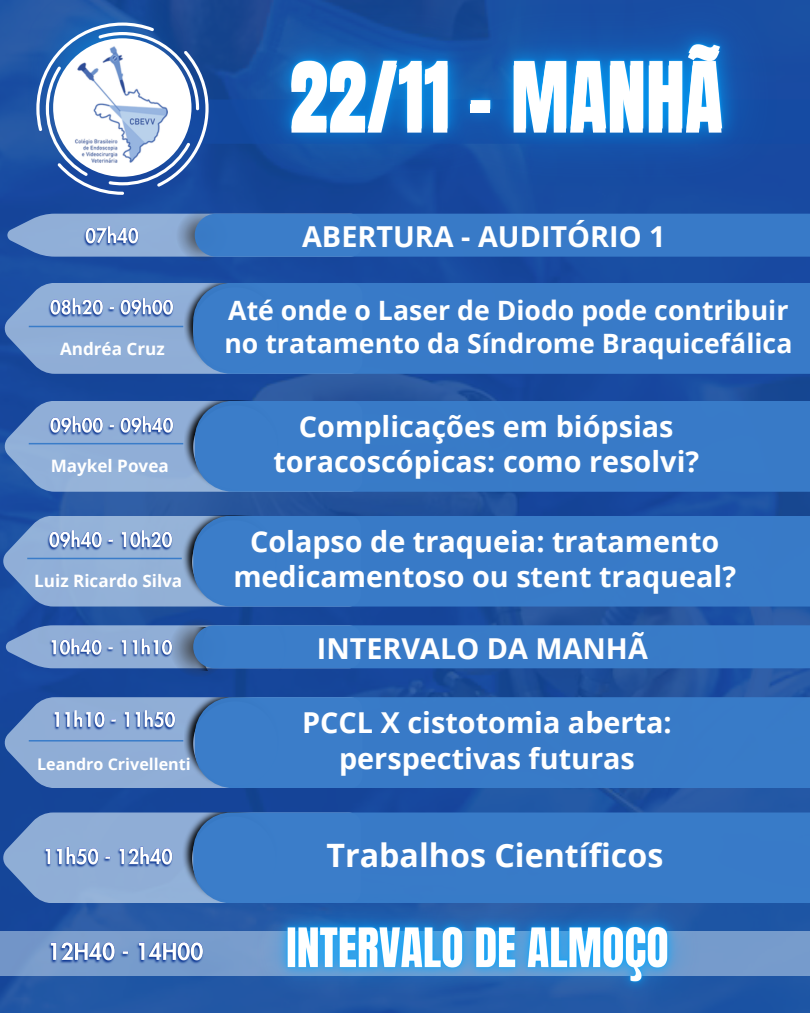
<style>
.page{position:relative;width:810px;height:1013px;background:#fff}
.page>*{position:absolute;margin:0;border:0;box-sizing:border-box;transform-origin:0 0}
.t1{font:78.2px "Anton";color:#fff}
.t2{font:700 32.2px "Open Sans";color:#fff}
.t3{font:700 28.8px "Open Sans";color:#fff}
.t4{font:700 26.7px "Open Sans";color:#fff}
.t5{font:700 17.1px "Open Sans";color:#fff}
.t6{font:700 16.1px "Open Sans";color:#fff}
</style>
<div class="page">
<img style="left:0;top:0;width:810px;height:1012px">
<div style="left:0;top:931px;width:810px;height:44px;background:#769bcc"></div>
<img style="left:29px;top:0;width:153px;height:148px">
<svg style="left:36px;top:23px;width:148px;height:172px;background:#4370b3"></svg>
<img style="left:53px;top:38px;width:139px;height:139px;border-radius:50%">
<svg style="left:5px;top:283px;width:179px;height:91px;background:#80a1d0"></svg>
<img style="left:184px;top:283px;width:9px;height:91px">
<div style="left:193px;top:283px;width:617px;height:91px;background:#387ac8"></div>
<img style="left:49px;top:942px;width:154px;height:22px">
<hr style="left:29px;top:326px;width:154px;height:1px;background:#397cc9">
<img style="left:47px;top:296px;width:129px;height:23px">
<svg style="left:5px;top:401px;width:179px;height:91px;background:#82a3d0"></svg>
<img style="left:184px;top:401px;width:11px;height:91px">
<div style="left:195px;top:401px;width:615px;height:91px;background:#387ac8"></div>
<hr style="left:29px;top:443px;width:154px;height:1px;background:#397cc9">
<img style="left:47px;top:414px;width:129px;height:23px">
<svg style="left:6px;top:618px;width:804px;height:59px;background:#3870ba"></svg>
<img style="left:48px;top:636px;width:126px;height:24px">
<svg style="left:3px;top:812px;width:180px;height:91px;background:#7e9fcd"></svg>
<img style="left:183px;top:812px;width:10px;height:91px">
<div style="left:193px;top:812px;width:617px;height:91px;background:#387bc8"></div>
<img style="left:40px;top:844px;width:135px;height:26px">
<img style="left:224px;top:852px;width:507px;height:160px">
<img style="left:184px;top:0;width:626px;height:209px">
<svg style="left:7px;top:209px;width:803px;height:52px;background:#3f78c1"></svg>
<img style="left:81px;top:225px;width:60px;height:23px">
<svg style="left:3px;top:515px;width:190px;height:91px;background:#82a3d0"></svg>
<img style="left:183px;top:516px;width:10px;height:90px">
<div style="left:193px;top:515px;width:617px;height:91px;background:#387ac8"></div>
<hr style="left:27px;top:557px;width:155px;height:2px;background:#397cc9">
<img style="left:45px;top:529px;width:129px;height:23px">
<svg style="left:5px;top:697px;width:179px;height:91px;background:#7fa0ce"></svg>
<img style="left:184px;top:697px;width:11px;height:91px">
<div style="left:195px;top:697px;width:615px;height:91px;background:#387bc8"></div>
<hr style="left:29px;top:740px;width:154px;height:1px;background:#397cc9">
<img style="left:51px;top:708px;width:126px;height:24px">
<h5 class="t1" style="left:289px;top:44px;width:435px">22/11 - MANHÃ</h5>
<p class="t3" style="left:302px;top:216px;width:365px">ABERTURA - AUDITÓRIO 1</p>
<p class="t4" style="left:228px;top:291px;width:562px">Até onde o Laser de Diodo pode contribuir</p>
<h1 class="t5" style="left:60px;top:336px;width:106px">Andréa Cruz</h1>
<p class="t4" style="left:224px;top:324px;width:570px">no tratamento da Síndrome Braquicefálica</p>
<h4 class="t3" style="left:299px;top:406px;width:376px">Complicações em biópsias</h4>
<p class="t5" style="left:51px;top:453px;width:120px">Maykel Povea</p>
<h4 class="t3" style="left:273px;top:441px;width:427px">toracoscópicas: como resolvi?</h4>
<h5 class="t3" style="left:250px;top:521px;width:471px">Colapso de traqueia: tratamento</h5>
<p class="t5" style="left:34px;top:568px;width:150px">Luiz Ricardo Silva</p>
<h5 class="t3" style="left:233px;top:556px;width:504px">medicamentoso ou stent traqueal?</h5>
<h5 class="t3" style="left:317px;top:628px;width:333px">INTERVALO DA MANHÃ</h5>
<p class="t3" style="left:302px;top:702px;width:371px">PCCL X cistotomia aberta:</p>
<p class="t6" style="left:37px;top:752px;width:155px">Leandro Crivellenti</p>
<p class="t3" style="left:339px;top:737px;width:297px">perspectivas futuras</p>
<p class="t2" style="left:327px;top:832px;width:338px">Trabalhos Científicos</p>
</div>
